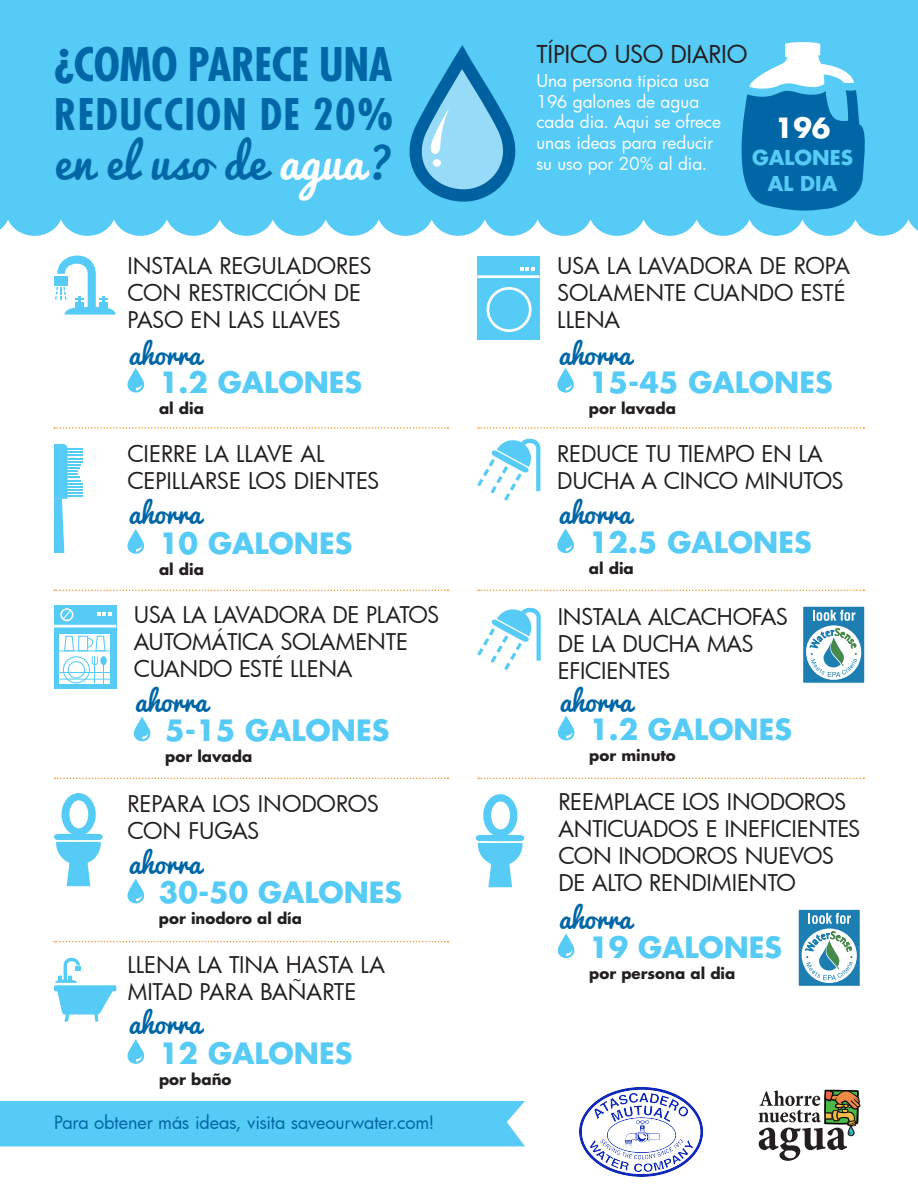
<style>
.page{position:relative;width:918px;height:1188px;background:#fff}
.page>*{position:absolute;margin:0;border:0;box-sizing:border-box;transform-origin:0 0}
.t1{font:45.75px "Pacifico";letter-spacing:.01em;color:#0166a5}
.t2{font:700 condensed 45px "Futura";letter-spacing:-.01em;color:#0166a5}
.t3{font:700 condensed 42.3px "Futura";letter-spacing:.03em;color:#0166a5}
.t4{font:700 28.5px "Futura";color:#56cbf5}
.t5{font:700 27.15px "Futura";color:#fff}
.t6{font:27px "Pacifico";color:#0166a5}
.t7{font:24px "Futura";letter-spacing:-.01em;color:#231f20}
.t8{font:22.5px/27px "Futura";letter-spacing:-.01em;color:#231f20}
.t9{font:700 19.95px "Futura";color:#56cbf5}
.body{font:18px "Futura";letter-spacing:-.01em;color:#0166a5}
.t10{font:17.25px/20.7px "Futura";color:#fff}
.t11{font:700 15px "Futura";color:#231f20}
.s1{color:#fff}
</style>
<div class="page">
<div style="left:0;top:0;width:918px;height:236px;background:#56cbf5"></div>
<svg style="left:391px;top:40px;width:131px;height:169px;background:#59bbe5"></svg>
<svg style="left:127px;top:368px;width:18px;height:25px"></svg>
<svg style="left:127px;top:529px;width:18px;height:25px"></svg>
<svg style="left:127px;top:879px;width:18px;height:25px"></svg>
<svg style="left:127px;top:1039px;width:18px;height:25px"></svg>
<svg style="left:557px;top:934px;width:18px;height:24px"></svg>
<svg style="left:133px;top:717px;width:18px;height:25px"></svg>
<svg style="left:557px;top:528px;width:17px;height:25px"></svg>
<svg style="left:557px;top:368px;width:17px;height:25px"></svg>
<svg style="left:557px;top:716px;width:18px;height:25px"></svg>
<svg style="left:477px;top:607px;width:64px;height:63px"></svg>
<svg style="left:477px;top:438px;width:63px;height:63px"></svg>
<div style="left:477px;top:256px;width:63px;height:83px;background:#56cbf5"></div>
<div style="left:487px;top:287px;width:45px;height:45px;border:3px solid #fff;border-radius:50%"></div>
<hr style="left:477px;top:275px;width:62px;height:3px;background:#fff">
<svg style="left:520px;top:267px;width:14px;height:3px"></svg>
<svg style="left:54px;top:444px;width:28px;height:109px"></svg>
<svg style="left:54px;top:793px;width:49px;height:93px"></svg>
<svg style="left:475px;top:794px;width:50px;height:93px"></svg>
<div style="left:803px;top:606px;width:62px;height:77px;background:#1d7eb2"></div>
<div style="left:802px;top:606px;width:63px;height:78px;border:1px solid #fff"></div>
<svg style="left:806px;top:610px;width:55px;height:70px"></svg>
<div style="left:798px;top:909px;width:62px;height:77px;background:#1d7eb2"></div>
<div style="left:798px;top:909px;width:63px;height:78px;border:1px solid #fff"></div>
<svg style="left:801px;top:913px;width:56px;height:70px"></svg>
<svg style="left:54px;top:427px;width:394px;height:2px"></svg>
<svg style="left:54px;top:590px;width:394px;height:1px"></svg>
<svg style="left:54px;top:941px;width:394px;height:1px"></svg>
<svg style="left:478px;top:778px;width:386px;height:1px"></svg>
<svg style="left:55px;top:778px;width:393px;height:1px"></svg>
<svg style="left:478px;top:427px;width:386px;height:2px"></svg>
<svg style="left:478px;top:590px;width:386px;height:1px"></svg>
<div style="left:54px;top:276px;width:14px;height:10px;background:#56cbf5"></div>
<svg style="left:55px;top:255px;width:61px;height:60px"></svg>
<svg style="left:728px;top:41px;width:140px;height:173px;background:#3a9bcc"></svg>
<div style="left:0;top:1101px;width:525px;height:45px;background:#56cbf5"></div>
<svg style="left:54px;top:957px;width:62px;height:65px"></svg>
<div style="left:54px;top:605px;width:62px;height:84px;background:#56cbf5"></div>
<div style="left:60px;top:608px;width:13px;height:13px;border:2px solid #fff;border-radius:50%"></div>
<hr style="left:54px;top:625px;width:62px;height:3px;background:#fff">
<svg style="left:97px;top:612px;width:14px;height:4px"></svg>
<svg style="left:61px;top:609px;width:11px;height:12px"></svg>
<div style="left:59px;top:634px;width:51px;height:49px;background:#fff"></div>
<div style="left:78px;top:636px;width:10px;height:15px;border:1px solid #56cbf5"></div>
<svg style="left:64px;top:635px;width:11px;height:16px"></svg>
<div style="left:68px;top:661px;width:17px;height:18px;border:1px solid #56cbf5;border-radius:50%"></div>
<div style="left:63px;top:656px;width:27px;height:27px;border:1px solid #56cbf5;border-radius:50%"></div>
<svg style="left:86px;top:635px;width:20px;height:48px"></svg>
<hr style="left:59px;top:651px;width:52px;height:1px;background:#56cbf5">
<hr style="left:59px;top:672px;width:52px;height:1px;background:#56cbf5">
<hr style="left:59px;top:679px;width:52px;height:1px;background:#56cbf5">
<svg style="left:759px;top:1090px;width:102px;height:71px"></svg>
<img style="left:579px;top:1087px;width:124px;height:90px">
<p class="t2" style="left:54px;top:35px;width:340px">¿COMO PARECE UNA</p>
<p class="t3" style="left:54px;top:87px;width:341px">REDUCCION DE 20%</p>
<p class="t1" style="left:54px;top:137px;width:341px">en el uso de <span class="s1">agua</span>?</p>
<p class="t8" style="left:127px;top:252px;width:246px">INSTALA REGULADORES<br>CON RESTRICCIÓN DE<br>PASO EN LAS LLAVES</p>
<p class="t6" style="left:129px;top:339px;width:74px">ahorra</p>
<p class="t4" style="left:159px;top:362px;width:205px">1.2 GALONES</p>
<p class="t11" style="left:159px;top:398px;width:47px">al dia</p>
<p class="t8" style="left:127px;top:440px;width:254px">CIERRE LA LLAVE AL<br>CEPILLARSE LOS DIENTES</p>
<p class="t6" style="left:129px;top:499px;width:74px">ahorra</p>
<p class="t4" style="left:159px;top:523px;width:195px">10 GALONES</p>
<p class="t11" style="left:159px;top:559px;width:47px">al dia</p>
<p class="t8" style="left:134px;top:600px;width:307px">USA LA LAVADORA DE PLATOS<br>AUTOMÁTICA SOLAMENTE<br>CUANDO ESTÉ LLENA</p>
<p class="t6" style="left:135px;top:687px;width:74px">ahorra</p>
<p class="t4" style="left:165px;top:711px;width:226px">5-15 GALONES</p>
<p class="t11" style="left:165px;top:746px;width:89px">por lavada</p>
<p class="t8" style="left:127px;top:790px;width:253px">REPARA LOS INODOROS<br>CON FUGAS</p>
<p class="t6" style="left:129px;top:849px;width:74px">ahorra</p>
<p class="t4" style="left:159px;top:873px;width:245px">30-50 GALONES</p>
<p class="t11" style="left:159px;top:908px;width:145px">por inodoro al día</p>
<p class="t8" style="left:127px;top:951px;width:259px">LLENA LA TINA HASTA LA<br>MITAD PARA BAÑARTE</p>
<p class="t6" style="left:129px;top:1009px;width:74px">ahorra</p>
<p class="t4" style="left:159px;top:1033px;width:195px">12 GALONES</p>
<p class="t11" style="left:159px;top:1069px;width:74px">por baño</p>
<p class="body" style="left:54px;top:1110px;width:382px">Para obtener más ideas, visita saveourwater.com!</p>
<p class="t7" style="left:537px;top:38px;width:213px">TÍPICO USO DIARIO</p>
<p class="t10" style="left:536px;top:70px;width:186px">Una persona típica usa<br>196 galones de agua cada dia. Aqui se ofrece unas ideas para reducir su uso por 20% al dia.</p>
<p class="t5" style="left:775px;top:109px;width:57px">196</p>
<p class="t9" style="left:752px;top:143px;width:102px">GALONES</p>
<p class="t9" style="left:768px;top:170px;width:71px">AL DIA</p>
<p class="t8" style="left:557px;top:252px;width:295px">USA LA LAVADORA DE ROPA<br>SOLAMENTE CUANDO ESTÉ<br>LLENA</p>
<p class="t6" style="left:559px;top:339px;width:74px">ahorra</p>
<p class="t4" style="left:589px;top:362px;width:245px">15-45 GALONES</p>
<p class="t11" style="left:589px;top:398px;width:89px">por lavada</p>
<p class="t8" style="left:557px;top:440px;width:288px">REDUCE TU TIEMPO EN LA<br>DUCHA A CINCO MINUTOS</p>
<p class="t6" style="left:559px;top:499px;width:74px">ahorra</p>
<p class="t4" style="left:589px;top:523px;width:224px">12.5 GALONES</p>
<p class="t11" style="left:589px;top:558px;width:47px">al dia</p>
<p class="t8" style="left:558px;top:603px;width:232px">INSTALA ALCACHOFAS<br>DE LA DUCHA MAS<br>EFICIENTES</p>
<p class="t6" style="left:560px;top:687px;width:74px">ahorra</p>
<p class="t4" style="left:589px;top:710px;width:204px">1.2 GALONES</p>
<p class="t11" style="left:589px;top:745px;width:88px">por minuto</p>
<p class="t8" style="left:558px;top:788px;width:304px">REEMPLACE LOS INODOROS<br>ANTICUADOS E INEFICIENTES<br>CON INODOROS NUEVOS<br>DE ALTO RENDIMIENTO</p>
<p class="t6" style="left:559px;top:904px;width:74px">ahorra</p>
<p class="t4" style="left:589px;top:928px;width:194px">19 GALONES</p>
<p class="t11" style="left:589px;top:963px;width:148px">por persona al dia</p>
</div>
